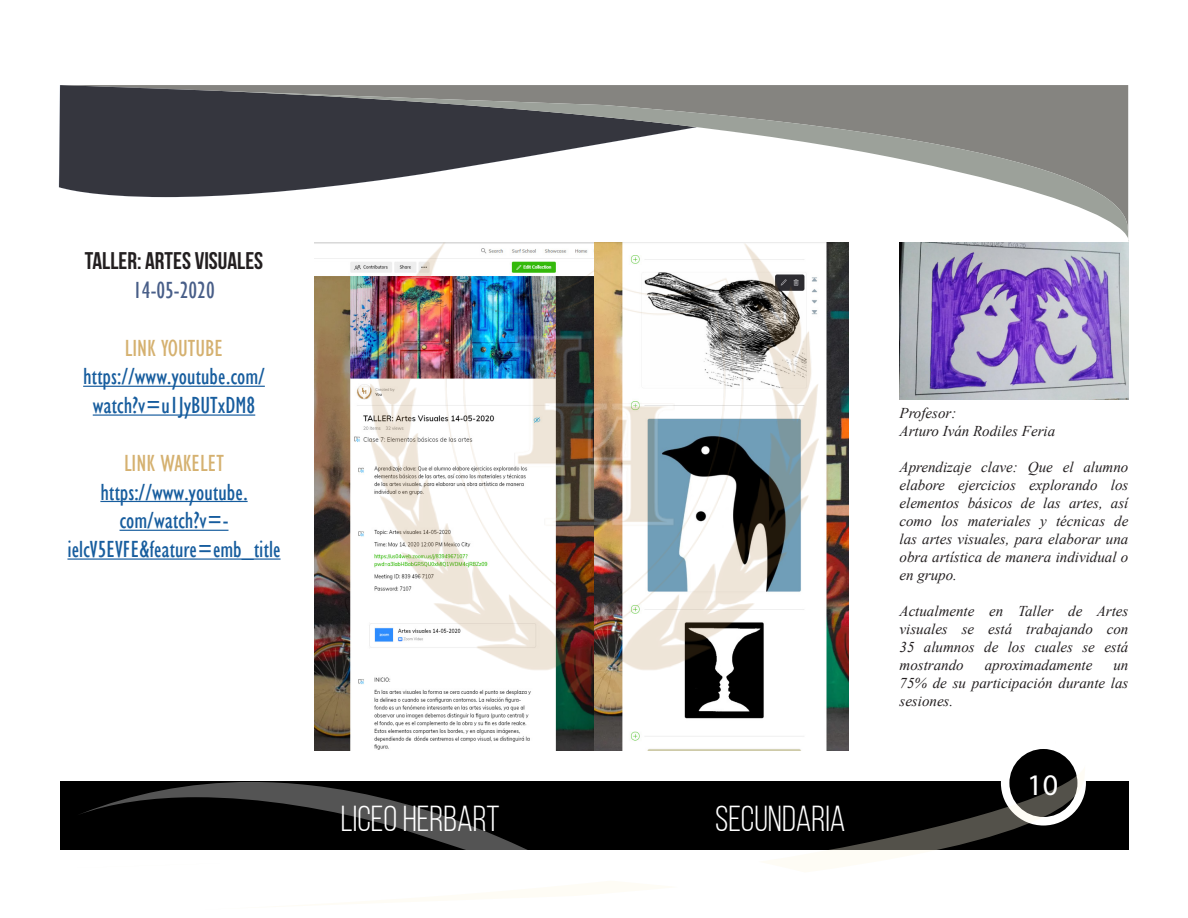
<style>
.page{position:relative;width:1188px;height:918px;background:#fff}
.page>*{position:absolute;margin:0;border:0;box-sizing:border-box;transform-origin:0 0}
.t1{font:36px "Myriad Pro";color:#fff}
.t2{font:30px "Myriad Pro";color:#fff}
.t3{font:condensed 24px/28.8px "Gill Sans";color:#175d9e;text-align:center}
.t4{font:condensed 24px "Gill Sans";color:#d5b170}
.t5{font:700 24px "Bebas Neue";color:#231f20}
.t6{font:condensed 24px "Gill Sans";color:#485e88}
.t7{font:italic 15px/18px "Times New Roman";color:#231f20;text-align:justify}
</style>
<div class="page">
<svg style="left:60px;top:85px;width:1069px;height:113px;background:#4c4d52"></svg>
<svg style="left:222px;top:91px;width:907px;height:148px"></svg>
<svg style="left:61px;top:85px;width:161px;height:6px"></svg>
<div style="left:1087px;top:783px;width:42px;height:64px;background:#000"></div>
<div style="left:1009px;top:749px;width:68px;height:68px;background:#000;border-radius:50%"></div>
<svg style="left:60px;top:819px;width:4px;height:6px"></svg>
<svg style="left:77px;top:782px;width:126px;height:68px;background:#070707"></svg>
<svg style="left:203px;top:765px;width:884px;height:85px;fill:#000"></svg>
<hr style="left:83px;top:386px;width:182px;height:1px;background:#175d9e">
<hr style="left:93px;top:414px;width:162px;height:2px;background:#175d9e">
<hr style="left:100px;top:501px;width:148px;height:1px;background:#175d9e">
<hr style="left:120px;top:530px;width:108px;height:1px;background:#175d9e">
<hr style="left:67px;top:558px;width:214px;height:2px;background:#175d9e">
<img style="left:314px;top:242px;width:534px;height:508px">
<img style="left:900px;top:242px;width:228px;height:158px">
<img style="left:371px;top:242px;width:448px;height:451px">
<p class="t5" style="left:85px;top:248px;width:180px">TALLER: ARTES VISUALES</p>
<p class="t6" style="left:133px;top:276px;width:83px">14-05-2020</p>
<p class="t4" style="left:125px;top:334px;width:100px">LINK YOUTUBE</p>
<p class="t3" style="left:83px;top:362px;width:183px">https://www.youtube.com/ watch?v=u1JyBUTxDM8</p>
<p class="t4" style="left:124px;top:449px;width:101px">LINK WAKELET</p>
<p class="t3" style="left:67px;top:478px;width:215px">https://www.youtube. com/watch?v=- ielcV5EVFE&amp;feature=emb_title</p>
<h1 class="t1" style="left:341px;top:797px;width:204px">Liceo Herbart</h1>
<h1 class="t1" style="left:693px;top:797px;width:169px">Secundaria</h1>
<p class="t7" style="left:900px;top:404px;width:58px">Profesor:</p>
<p class="t7" style="left:900px;top:422px;width:157px">Arturo Iván Rodiles Feria</p>
<p class="t7" style="left:900px;top:458px;width:230px">Aprendizaje clave: Que el alumno elabore ejercicios explorando los elementos básicos de las artes, así como los materiales y técnicas de las artes visuales, para elaborar una obra artística de manera individual o en grupo.</p>
<p class="t7" style="left:900px;top:602px;width:230px">Actualmente en Taller de Artes visuales se está trabajando con 35 alumnos de los cuales se está mostrando</p>
<p class="t7" style="left:985px;top:656px;width:109px">aproximadamente</p>
<p class="t7" style="left:900px;top:656px;width:230px;text-indent:214px">un 75% de su participación durante las sesiones.</p>
<h2 class="t2" style="left:1027px;top:766px;width:32px">10</h2>
</div>
